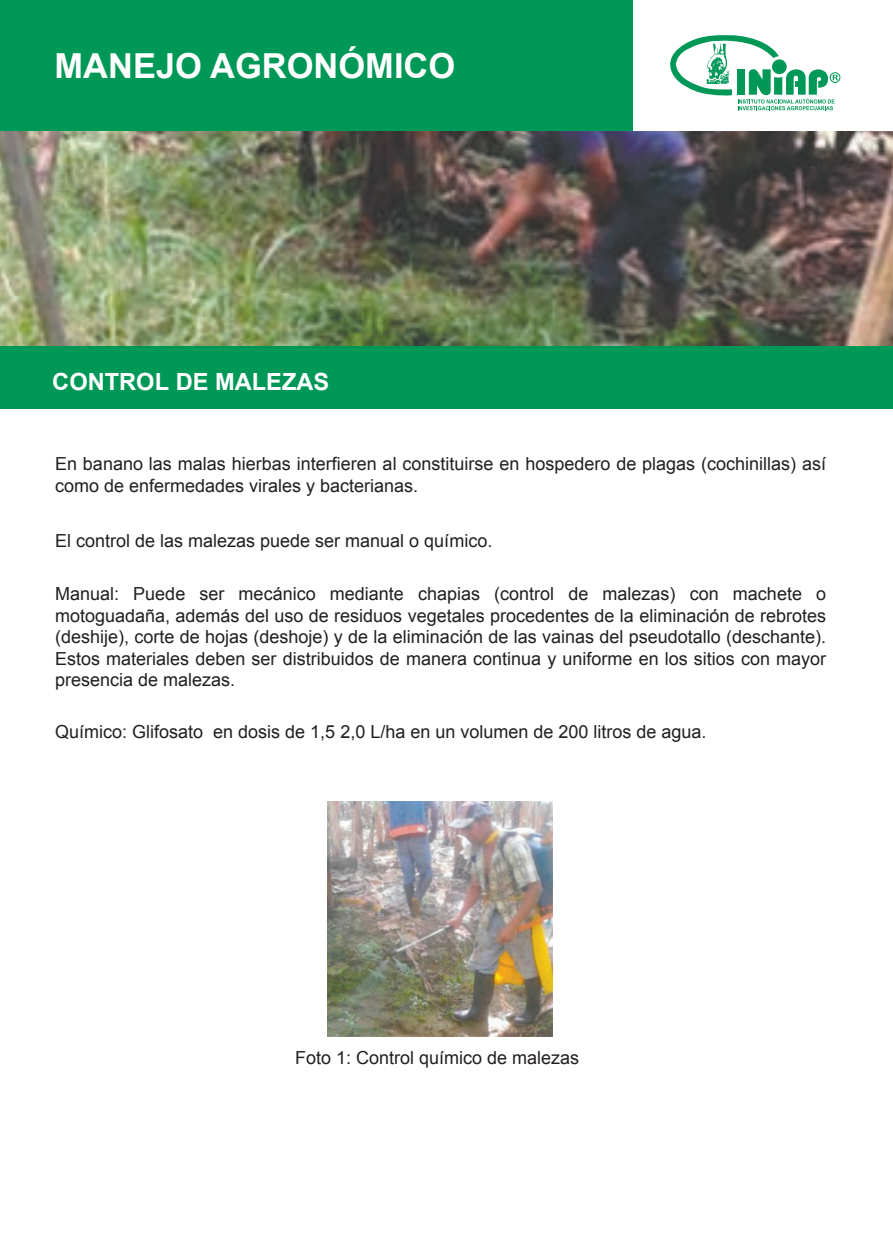
<style>
.page{position:relative;width:893px;height:1237px;background:#fff}
.page>*{position:absolute;margin:0;border:0;box-sizing:border-box;transform-origin:0 0}
.t1{font:700 34.5px "Arial";color:#fff}
.t2{font:700 23.7px "Arial";color:#fff}
.t3{font:18px/21.6px "Arial";color:#231f20}
</style>
<div class="page">
<svg style="left:670px;top:35px;width:170px;height:75px"></svg>
<div style="left:0;top:1px;width:633px;height:130px;background:#009856"></div>
<div style="left:0;top:346px;width:892px;height:63px;background:#009856"></div>
<img style="left:328px;top:801px;width:224px;height:236px">
<img style="left:0;top:131px;width:892px;height:215px">
<h1 class="t1" style="left:55px;top:46px;width:402px">MANEJO AGRONÓMICO</h1>
<h2 class="t2" style="left:52px;top:368px;width:278px">CONTROL DE MALEZAS</h2>
<p class="t3" style="left:55px;top:455px;width:773px">En banano las malas hierbas interfieren al constituirse en hospedero de plagas (cochinillas) así como de enfermedades virales y bacterianas.</p>
<p class="t3" style="left:55px;top:531px;width:439px">El control de las malezas puede ser manual o químico.</p>
<p class="t3" style="left:55px;top:584px;width:773px;text-align:justify">Manual: Puede ser mecánico mediante chapias (control de malezas) con machete o motoguadaña, además del uso de residuos vegetales procedentes de la eliminación de rebrotes (deshije), corte de hojas (deshoje) y de la eliminación de las vainas del pseudotallo (deschante).<br>Estos materiales deben ser distribuidos de manera continua y uniforme en los sitios con mayor presencia de malezas.</p>
<p class="t3" style="left:55px;top:722px;width:653px">Químico: Glifosato en dosis de 1,5 2,0 L/ha en un volumen de 200 litros de agua.</p>
<p class="t3" style="left:295px;top:1048px;width:286px">Foto 1: Control químico de malezas</p>
</div>
